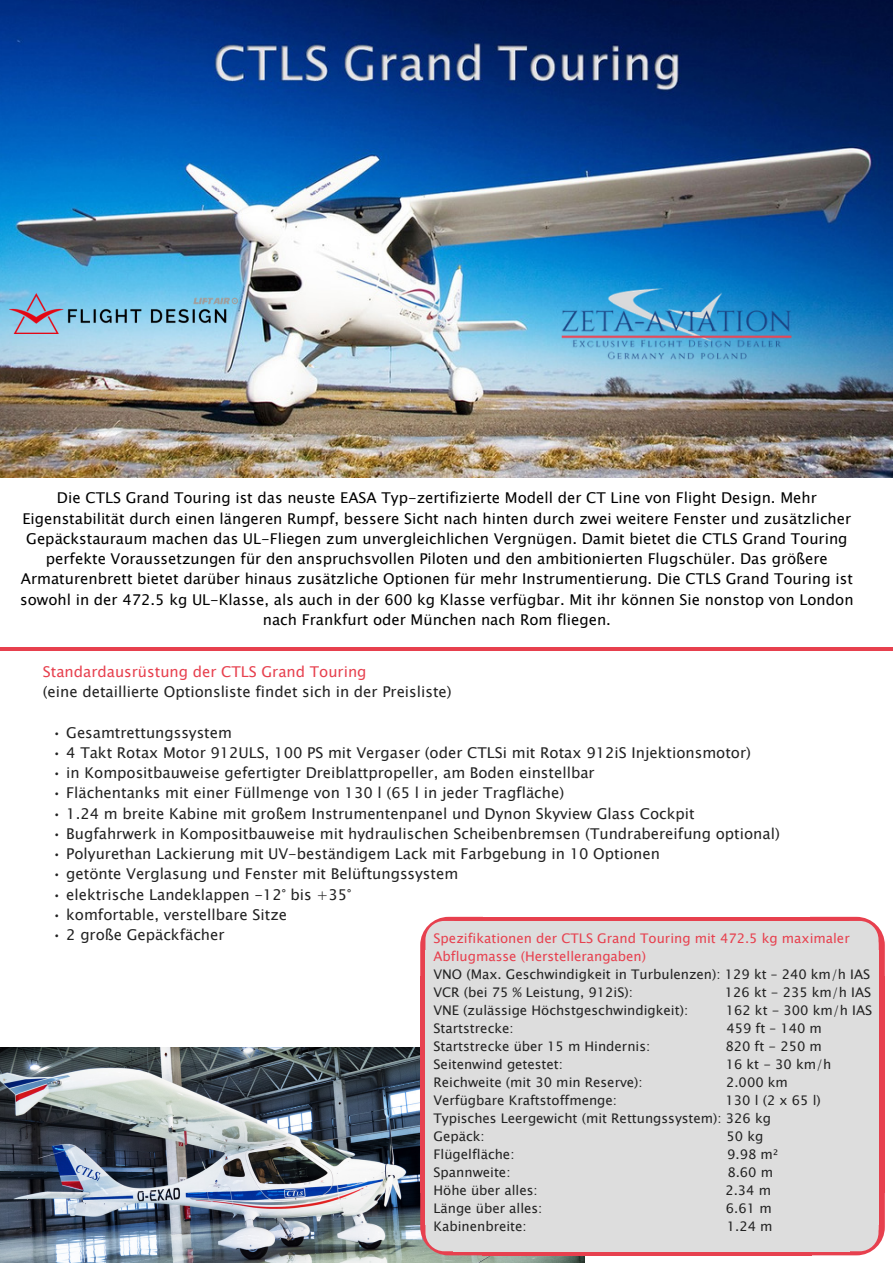
<style>
.page{position:relative;width:893px;height:1263px;background:#fff}
.page>*{position:absolute;margin:0;border:0;box-sizing:border-box;transform-origin:0 0}
.t1{font:14.85px "Lucida Sans Unicode";color:#222}
.t2{font:14.85px/20.2px "Lucida Sans Unicode";color:#000;text-align:center}
.t3{font:14.85px "Lucida Sans Unicode";color:#e7404e}
.t4{font:13.2px/18px "Lucida Sans Unicode";color:#222}
.t5{font:13.2px/18px "Lucida Sans Unicode";color:#e7404e}
</style>
<div class="page">
<img style="left:0;top:0;width:893px;height:477px">
<img style="left:9px;top:294px;width:229px;height:39px">
<hr style="left:0;top:648px;width:893px;height:3px;background:#e7404e">
<img style="left:0;top:1047px;width:584px;height:216px">
<div style="left:420px;top:976px;width:7px;height:217px;background:#e7404e"></div>
<svg style="left:483px;top:1251px;width:327px;height:4px"></svg>
<div style="left:878px;top:976px;width:7px;height:217px;background:#e7404e"></div>
<div style="left:482px;top:917px;width:329px;height:6px;background:#e7404e"></div>
<svg style="left:811px;top:917px;width:74px;height:61px;background:#e4a8ad"></svg>
<div style="left:849px;top:951px;width:29px;height:274px;background:#ddd"></div>
<div style="left:454px;top:951px;width:396px;height:274px;background:#ddd"></div>
<div style="left:454px;top:921px;width:396px;height:31px;background:#ddd"></div>
<svg style="left:420px;top:917px;width:62px;height:59px"></svg>
<div style="left:425px;top:951px;width:29px;height:274px;background:#ddd"></div>
<div style="left:454px;top:1224px;width:396px;height:27px;background:#ddd"></div>
<svg style="left:420px;top:1193px;width:63px;height:62px"></svg>
<svg style="left:810px;top:1191px;width:75px;height:64px"></svg>
<img style="left:558px;top:286px;width:241px;height:87px">
<p class="t2" style="left:20px;top:488px;width:835px">Die CTLS Grand Touring ist das neuste EASA Typ-zertifizierte Modell der CT Line von Flight Design. Mehr Eigenstabilität durch einen längeren Rumpf, bessere Sicht nach hinten durch zwei weitere Fenster und zusätzlicher Gepäckstauraum machen das UL-Fliegen zum unvergleichlichen Vergnügen. Damit bietet die CTLS Grand Touring perfekte Voraussetzungen für den anspruchsvollen Piloten und den ambitionierten Flugschüler. Das größere Armaturenbrett bietet darüber hinaus zusätzliche Optionen für mehr Instrumentierung. Die CTLS Grand Touring ist sowohl in der 472.5 kg UL-Klasse, als auch in der 600 kg Klasse verfügbar. Mit ihr können Sie nonstop von London nach Frankfurt oder München nach Rom fliegen.</p>
<p class="t3" style="left:43px;top:660px;width:325px">Standardausrüstung der CTLS Grand Touring</p>
<p class="t1" style="left:43px;top:681px;width:410px">(eine detaillierte Optionsliste findet sich in der Preisliste)</p>
<p class="t1" style="left:52px;top:721px;width:181px">• Gesamtrettungssystem</p>
<p class="t1" style="left:52px;top:741px;width:700px">• 4 Takt Rotax Motor 912ULS, 100 PS mit Vergaser (oder CTLSi mit Rotax 912iS Injektionsmotor)</p>
<p class="t1" style="left:52px;top:762px;width:544px">• in Kompositbauweise gefertigter Dreiblattpropeller, am Boden einstellbar</p>
<p class="t1" style="left:52px;top:782px;width:514px">• Flächentanks mit einer Füllmenge von 130 l (65 l in jeder Tragfläche)</p>
<p class="t1" style="left:52px;top:802px;width:644px">• 1.24 m breite Kabine mit großem Instrumentenpanel und Dynon Skyview Glass Cockpit</p>
<p class="t1" style="left:52px;top:823px;width:729px">• Bugfahrwerk in Kompositbauweise mit hydraulischen Scheibenbremsen (Tundrabereifung optional)</p>
<p class="t1" style="left:52px;top:843px;width:609px">• Polyurethan Lackierung mit UV-beständigem Lack mit Farbgebung in 10 Optionen</p>
<p class="t1" style="left:52px;top:863px;width:408px">• getönte Verglasung und Fenster mit Belüftungssystem</p>
<p class="t1" style="left:52px;top:883px;width:301px">• elektrische Landeklappen -12° bis +35°</p>
<p class="t1" style="left:52px;top:904px;width:236px">• komfortable, verstellbare Sitze</p>
<p class="t1" style="left:52px;top:924px;width:174px">• 2 große Gepäckfächer</p>
<p class="t5" style="left:433px;top:929px;width:418px">Spezifikationen der CTLS Grand Touring mit 472.5 kg maximaler<br>Abflugmasse (Herstellerangaben)</p>
<p class="t4" style="left:433px;top:965px;width:438px">VNO (Max. Geschwindigkeit in Turbulenzen): 129 kt – 240 km/h IAS<br>VCR (bei 75 % Leistung, 912iS):</p>
<p class="t4" style="left:725px;top:983px;width:148px">126 kt - 235 km/h IAS</p>
<p class="t4" style="left:433px;top:1001px;width:256px">VNE (zulässige Höchstgeschwindigkeit):</p>
<p class="t4" style="left:726px;top:1001px;width:148px">162 kt - 300 km/h IAS</p>
<p class="t4" style="left:433px;top:1019px;width:82px">Startstrecke:</p>
<p class="t4" style="left:726px;top:1019px;width:97px">459 ft – 140 m</p>
<p class="t4" style="left:433px;top:1037px;width:218px">Startstrecke über 15 m Hindernis:</p>
<p class="t4" style="left:725px;top:1037px;width:98px">820 ft - 250 m</p>
<p class="t4" style="left:433px;top:1055px;width:131px">Seitenwind getestet:</p>
<p class="t4" style="left:726px;top:1055px;width:107px">16 kt - 30 km/h</p>
<p class="t4" style="left:433px;top:1073px;width:211px">Reichweite (mit 30 min Reserve):</p>
<p class="t4" style="left:726px;top:1073px;width:63px">2.000 km</p>
<p class="t4" style="left:433px;top:1091px;width:185px">Verfügbare Kraftstoffmenge:</p>
<p class="t4" style="left:433px;top:1091px;width:389px;text-indent:292px">130 l (2 x 65 l)<br>Typisches Leergewicht (mit Rettungssystem): 326 kg<br>Gepäck:</p>
<p class="t4" style="left:727px;top:1127px;width:38px">50 kg</p>
<p class="t4" style="left:433px;top:1145px;width:82px">Flügelfläche:</p>
<p class="t4" style="left:727px;top:1145px;width:53px">9.98 m²</p>
<p class="t4" style="left:433px;top:1163px;width:78px">Spannweite:</p>
<p class="t4" style="left:727px;top:1163px;width:47px">8.60 m</p>
<p class="t4" style="left:433px;top:1181px;width:106px">Höhe über alles:</p>
<p class="t4" style="left:725px;top:1181px;width:47px">2.34 m</p>
<p class="t4" style="left:433px;top:1199px;width:110px">Länge über alles:</p>
<p class="t4" style="left:726px;top:1199px;width:47px">6.61 m</p>
<p class="t4" style="left:433px;top:1217px;width:95px">Kabinenbreite:</p>
<p class="t4" style="left:727px;top:1217px;width:47px">1.24 m</p>
</div>
